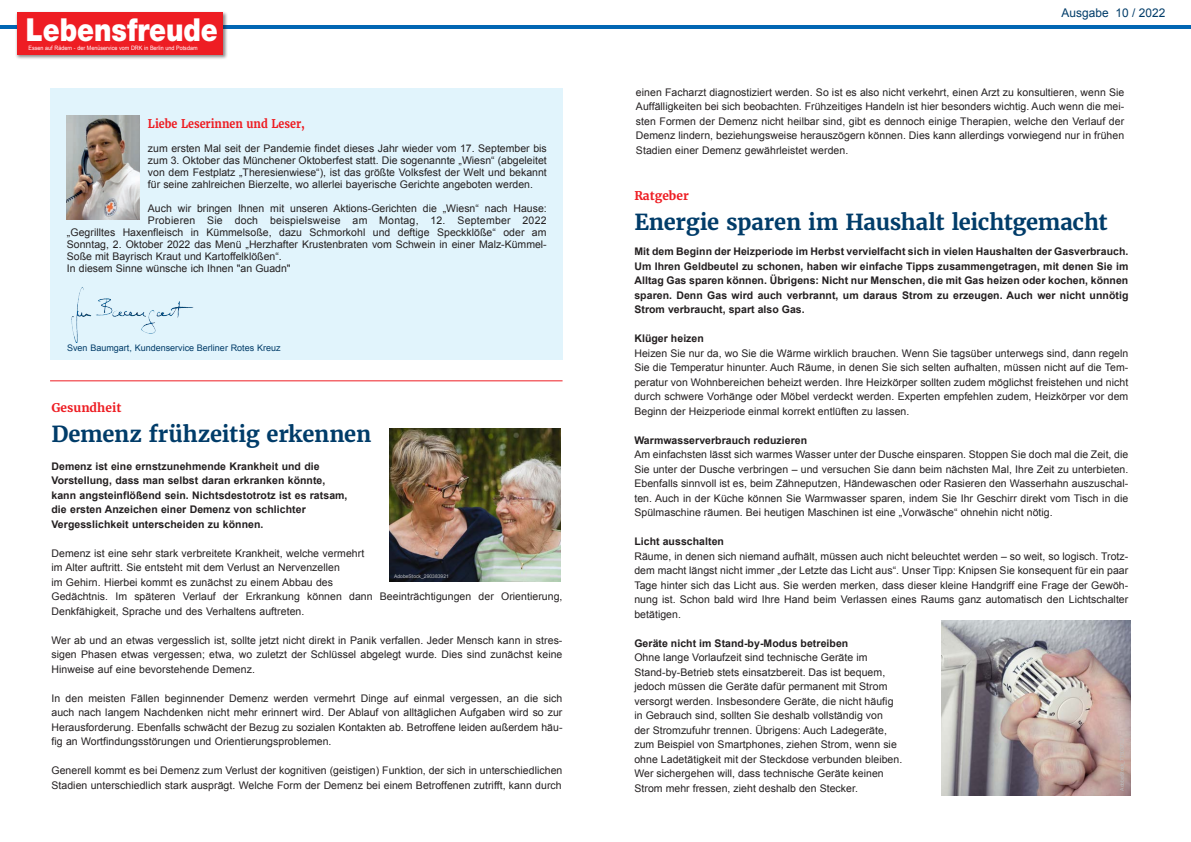
<style>
.page{position:relative;width:1191px;height:842px;background:#fff}
.page>*{position:absolute;margin:0;border:0;box-sizing:border-box;transform-origin:0 0}
.t1{font:900 31.7px "Helvetica Neue";color:#fff;scale:.85 1}
.t2{font:700 22px "Merriweather";letter-spacing:-.015em;color:#013c69}
.t3{font:700 12px "Merriweather";letter-spacing:-.005em;color:#ee1d23;scale:.9 1}
.t4{font:700 12px "Merriweather";letter-spacing:-.005em;color:#ee1d23}
.t5{font:12px "Arial";letter-spacing:.005em;color:#013c69}
.t6{font:10.5px/14.5px "Arial";letter-spacing:.005em;color:#231f20;text-align:justify}
.t7{font:700 10.5px/14.5px "Arial";letter-spacing:.005em;color:#231f20;text-align:justify}
.t8{font:9px "Arial";color:#013c69}
.t9{font:6px "Arial Narrow";color:#fff;scale:1.1 1}
.t10{font:5px "Arial";color:#bcbdc0}
</style>
<div class="page">
<div style="left:50px;top:88px;width:513px;height:272px;background:#e1f4fc"></div>
<hr style="left:0;top:25px;width:1191px;height:3px;background:#0166b3">
<hr style="left:0;top:26px;width:1191px;height:3px;background:#0166b3">
<hr style="left:50px;top:381px;width:512px;height:1px;background:#ee1d23">
<img style="left:67px;top:116px;width:72px;height:103px">
<div style="left:15px;top:11px;width:213px;height:48px;background:#231f20;opacity:.52"></div>
<div style="left:17px;top:12px;width:205px;height:42px;background:#ee1d23"></div>
<img style="left:71px;top:287px;width:123px;height:55px">
<img style="left:941px;top:621px;width:189px;height:175px">
<img style="left:389px;top:429px;width:171px;height:153px">
<h1 class="t1" style="left:26px;top:11px;width:228px">Lebensfreude</h1>
<p class="t9" style="left:29px;top:43px;width:155px">Essen auf Rädern - der Menüservice vom DRK in Berlin und Potsdam</p>
<p class="t3" style="left:148px;top:116px;width:176px">Liebe Leserinnen und Leser,</p>
<p class="t6" style="left:148px;top:143px;width:400px;line-height:12px">zum ersten Mal seit der Pandemie findet dieses Jahr wieder vom 17. September bis zum 3. Oktober das Münchener Oktoberfest statt. Die sogenannte „Wiesn“ (abgeleitet von dem Festplatz „Theresienwiese“), ist das größte Volksfest der Welt und bekannt für seine zahlreichen Bierzelte, wo allerlei bayerische Gerichte angeboten werden.</p>
<p class="t6" style="left:148px;top:202px;width:400px">Auch wir bringen Ihnen mit unseren Aktions-Gerichten die „Wiesn“ nach Hause:</p>
<p class="t6" style="left:148px;top:214px;width:400px">Probieren Sie doch beispielsweise am Montag, 12. September 2022</p>
<p class="t6" style="left:67px;top:226px;width:481px">„Gegrilltes Haxenfleisch in Kümmelsoße, dazu Schmorkohl und deftige Speckklöße“ oder am</p>
<p class="t6" style="left:67px;top:238px;width:481px">Sonntag, 2. Oktober 2022 das Menü „Herzhafter Krustenbraten vom Schwein in einer Malz-Kümmel-</p>
<p class="t6" style="left:67px;top:250px;width:216px">Soße mit Bayrisch Kraut und Kartoffelklößen“.</p>
<p class="t6" style="left:67px;top:262px;width:225px">In diesem Sinne wünsche ich Ihnen "an Guadn"</p>
<p class="t8" style="left:67px;top:341px;width:215px">Sven Baumgart, Kundenservice Berliner Rotes Kreuz</p>
<p class="t4" style="left:51px;top:400px;width:71px">Gesundheit</p>
<h2 class="t2" style="left:51px;top:420px;width:321px">Demenz frühzeitig erkennen</h2>
<p class="t7" style="left:51px;top:459px;width:297px;text-align:left">Demenz ist eine ernstzunehmende Krankheit und die Vorstellung, dass man selbst daran erkranken könnte, kann angsteinflößend sein. Nichtsdestotrotz ist es ratsam, die ersten Anzeichen einer Demenz von schlichter Vergesslichkeit unterscheiden zu können.</p>
<p class="t6" style="left:51px;top:546px;width:512px;text-align:left">Demenz ist eine sehr stark verbreitete Krankheit, welche vermehrt<br>im Alter auftritt. Sie entsteht mit dem Verlust an Nervenzellen<br>im Gehirn. Hierbei kommt es zunächst zu einem Abbau des<br>Gedächtnis. Im späteren Verlauf der Erkrankung können dann Beeinträchtigungen der Orientierung, Denkfähigkeit, Sprache und des Verhaltens auftreten.</p>
<p class="t6" style="left:51px;top:633px;width:512px">Wer ab und an etwas vergesslich ist, sollte jetzt nicht direkt in Panik verfallen. Jeder Mensch kann in stres&shy;sigen Phasen etwas vergessen; etwa, wo zuletzt der Schlüssel abgelegt wurde. Dies sind zunächst keine Hinweise auf eine bevorstehende Demenz.</p>
<p class="t6" style="left:51px;top:691px;width:512px">In den meisten Fällen beginnender Demenz werden vermehrt Dinge auf einmal vergessen, an die sich auch nach langem Nachdenken nicht mehr erinnert wird. Der Ablauf von alltäglichen Aufgaben wird so zur Herausforderung. Ebenfalls schwächt der Bezug zu sozialen Kontakten ab. Betroffene leiden außerdem häu&shy;fig an Wortfindungsstörungen und Orientierungsproblemen.</p>
<p class="t6" style="left:51px;top:763px;width:512px">Generell kommt es bei Demenz zum Verlust der kognitiven (geistigen) Funktion, der sich in unterschiedlichen<br>Stadien unterschiedlich stark ausprägt. Welche Form der Demenz bei einem Betroffenen zutrifft, kann durch</p>
<p class="t10" style="left:394px;top:573px;width:56px">AdobeStock_290383921</p>
<p class="t5" style="left:1061px;top:5px;width:106px">Ausgabe 10 / 2022</p>
<p class="t6" style="left:636px;top:85px;width:490px">einen Facharzt diagnostiziert werden. So ist es also nicht verkehrt, einen Arzt zu konsultieren, wenn Sie Auffälligkeiten bei sich beobachten. Frühzeitiges Handeln ist hier besonders wichtig. Auch wenn die mei&shy;sten Formen der Demenz nicht heilbar sind, gibt es dennoch einige Therapien, welche den Verlauf der Demenz lindern, beziehungsweise herauszögern können. Dies kann allerdings vorwiegend nur in frühen Stadien einer Demenz gewährleistet werden.</p>
<p class="t4" style="left:634px;top:188px;width:56px">Ratgeber</p>
<h2 class="t2" style="left:634px;top:208px;width:474px">Energie sparen im Haushalt leichtgemacht</h2>
<p class="t7" style="left:634px;top:245px;width:495px">Mit dem Beginn der Heizperiode im Herbst vervielfacht sich in vielen Haushalten der Gasverbrauch.<br>Um Ihren Geldbeutel zu schonen, haben wir einfache Tipps zusammengetragen, mit denen Sie im Alltag Gas sparen können. Übrigens: Nicht nur Menschen, die mit Gas heizen oder kochen, können sparen. Denn Gas wird auch verbrannt, um daraus Strom zu erzeugen. Auch wer nicht unnötig Strom verbraucht, spart also Gas.</p>
<p class="t7" style="left:634px;top:332px;width:71px">Klüger heizen</p>
<p class="t6" style="left:634px;top:346px;width:495px">Heizen Sie nur da, wo Sie die Wärme wirklich brauchen. Wenn Sie tagsüber unterwegs sind, dann regeln Sie die Temperatur hinunter. Auch Räume, in denen Sie sich selten aufhalten, müssen nicht auf die Tem&shy;peratur von Wohnbereichen beheizt werden. Ihre Heizkörper sollten zudem möglichst freistehen und nicht durch schwere Vorhänge oder Möbel verdeckt werden. Experten empfehlen zudem, Heizkörper vor dem Beginn der Heizperiode einmal korrekt entlüften zu lassen.</p>
<p class="t7" style="left:634px;top:433px;width:174px">Warmwasserverbrauch reduzieren</p>
<p class="t6" style="left:634px;top:447px;width:495px">Am einfachsten lässt sich warmes Wasser unter der Dusche einsparen. Stoppen Sie doch mal die Zeit, die Sie unter der Dusche verbringen – und versuchen Sie dann beim nächsten Mal, Ihre Zeit zu unterbieten.<br>Ebenfalls sinnvoll ist es, beim Zähneputzen, Händewaschen oder Rasieren den Wasserhahn auszuschal&shy;ten. Auch in der Küche können Sie Warmwasser sparen, indem Sie Ihr Geschirr direkt vom Tisch in die Spülmaschine räumen. Bei heutigen Maschinen ist eine „Vorwäsche“ ohnehin nicht nötig.</p>
<p class="t7" style="left:634px;top:535px;width:91px">Licht ausschalten</p>
<p class="t6" style="left:634px;top:549px;width:495px">Räume, in denen sich niemand aufhält, müssen auch nicht beleuchtet werden – so weit, so logisch. Trotz&shy;dem macht längst nicht immer „der Letzte das Licht aus“. Unser Tipp: Knipsen Sie konsequent für ein paar Tage hinter sich das Licht aus. Sie werden merken, dass dieser kleine Handgriff eine Frage der Gewöh&shy;nung ist. Schon bald wird Ihre Hand beim Verlassen eines Raums ganz automatisch den Lichtschalter betätigen.</p>
<p class="t7" style="left:634px;top:636px;width:215px">Geräte nicht im Stand-by-Modus betreiben</p>
<p class="t6" style="left:634px;top:650px;width:269px;text-align:left">Ohne lange Vorlaufzeit sind technische Geräte im Stand-by-Betrieb stets einsatzbereit. Das ist bequem, jedoch müssen die Geräte dafür permanent mit Strom versorgt werden. Insbesondere Geräte, die nicht häufig in Gebrauch sind, sollten Sie deshalb vollständig von<br>der Stromzufuhr trennen. Übrigens: Auch Ladegeräte, zum Beispiel von Smartphones, ziehen Strom, wenn sie ohne Ladetätigkeit mit der Steckdose verbunden bleiben.<br>Wer sichergehen will, dass technische Geräte keinen Strom mehr fressen, zieht deshalb den Stecker.</p>
<p class="t10" style="left:1118px;top:791px;width:53px;rotate:-90deg">AdobeStock_77503732</p>
</div>
